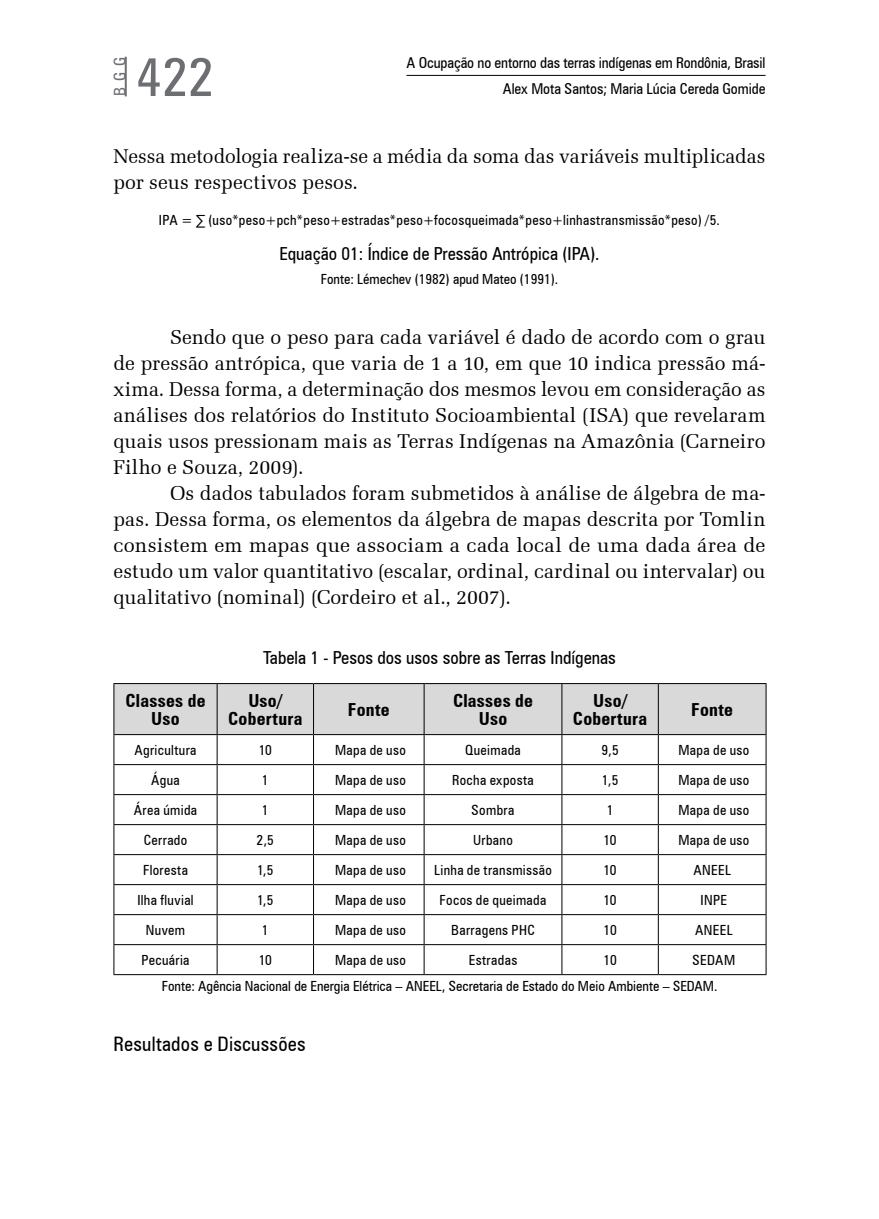
<style>
.page{position:relative;width:879px;height:1219px;background:#fff}
.page>*{position:absolute;margin:0;border:0;box-sizing:border-box;transform-origin:0 0}
.t1{font:condensed 54px "Zurich BT";color:#6d6e71}
.t2{font:20px/26px "Zapf Elliptical 711 BT";letter-spacing:.005em;color:#000;text-align:justify}
.t3{font:condensed 20px "Zurich BT";letter-spacing:.01em;color:#000}
.t4{font:condensed 18px "Zurich BT";color:#000}
.t5{font:700 condensed 18px/18.2px "Zurich BT";letter-spacing:.015em;color:#000;text-align:center}
.t6{font:condensed 16px "Zurich BT";color:#6d6e71}
.t7{font:condensed 15px "Zurich BT";letter-spacing:-.01em;color:#000}
.t8{font:condensed 14px "Zurich BT";letter-spacing:.025em;color:#000}
.t9{font:condensed 14px/26.2px "Zurich BT";color:#000}
</style>
<div class="page">
<hr style="left:406px;top:75px;width:359px;height:1px;background:#000">
<hr style="left:125px;top:57px;width:2px;height:39px;background:#6d6e71">
<hr style="left:113px;top:683px;width:104px;height:1px;background:#000">
<hr style="left:217px;top:683px;width:96px;height:1px;background:#000">
<hr style="left:313px;top:683px;width:111px;height:1px;background:#000">
<hr style="left:424px;top:683px;width:138px;height:1px;background:#000">
<hr style="left:562px;top:683px;width:96px;height:1px;background:#000">
<hr style="left:658px;top:683px;width:108px;height:1px;background:#000">
<svg style="left:113px;top:684px;width:653px;height:290px"></svg>
<hr style="left:113px;top:974px;width:104px;height:1px;background:#000">
<hr style="left:217px;top:974px;width:96px;height:1px;background:#000">
<hr style="left:313px;top:974px;width:111px;height:1px;background:#000">
<hr style="left:424px;top:974px;width:138px;height:1px;background:#000">
<hr style="left:562px;top:974px;width:96px;height:1px;background:#000">
<hr style="left:658px;top:974px;width:108px;height:1px;background:#000">
<p class="t6" style="left:110px;top:96px;width:41px;rotate:-90deg">BGG</p>
<h1 class="t1" style="left:136px;top:44px;width:79px">422</h1>
<p class="t7" style="left:407px;top:54px;width:360px">A Ocupação no entorno das terras indígenas em Rondônia, Brasil</p>
<p class="t7" style="left:503px;top:80px;width:264px">Alex Mota Santos; Maria Lúcia Cereda Gomide</p>
<p class="t2" style="left:113px;top:143px;width:653px">Nessa metodologia realiza-se a média da soma das variáveis multiplicadas por seus respectivos pesos.</p>
<p class="t8" style="left:159px;top:212px;width:562px">IPA = ∑ (uso*peso+pch*peso+estradas*peso+focosqueimada*peso+linhastransmissão*peso) /5.</p>
<p class="t4" style="left:279px;top:243px;width:321px">Equação 01: Índice de Pressão Antrópica (IPA).</p>
<p class="t9" style="left:321px;top:266px;width:239px">Fonte: Lémechev (1982) apud Mateo (1991).</p>
<p class="t2" style="left:113px;top:324px;width:654px;text-indent:57px">Sendo que o peso para cada variável é dado de acordo com o grau de pressão antrópica, que varia de 1 a 10, em que 10 indica pressão má&shy;xima. Dessa forma, a determinação dos mesmos levou em consideração as análises dos relatórios do Instituto Socioambiental (ISA) que revelaram quais usos pressionam mais as Terras Indígenas na Amazônia (Carneiro Filho e Souza, 2009).</p>
<p class="t2" style="left:113px;top:480px;width:654px;text-indent:57px">Os dados tabulados foram submetidos à análise de álgebra de ma&shy;pas. Dessa forma, os elementos da álgebra de mapas descrita por Tomlin consistem em mapas que associam a cada local de uma dada área de estudo um valor quantitativo (escalar, ordinal, cardinal ou intervalar) ou qualitativo (nominal) (Cordeiro et al., 2007).</p>
<p class="t4" style="left:263px;top:646px;width:354px">Tabela 1 - Pesos dos usos sobre as Terras Indígenas</p>
<p class="t5" style="left:126px;top:691px;width:81px">Classes de<br>Uso</p>
<p class="t5" style="left:228px;top:691px;width:76px">Uso/<br>Cobertura</p>
<p class="t5" style="left:348px;top:700px;width:43px">Fonte</p>
<p class="t5" style="left:453px;top:691px;width:81px">Classes de<br>Uso</p>
<p class="t5" style="left:573px;top:691px;width:76px">Uso/<br>Cobertura</p>
<p class="t5" style="left:691px;top:700px;width:43px">Fonte</p>
<p class="t8" style="left:134px;top:741px;width:64px">Agricultura</p>
<p class="t8" style="left:259px;top:741px;width:15px">10</p>
<p class="t8" style="left:335px;top:741px;width:72px">Mapa de uso</p>
<p class="t8" style="left:465px;top:741px;width:57px">Queimada</p>
<p class="t8" style="left:601px;top:741px;width:19px">9,5</p>
<p class="t8" style="left:678px;top:741px;width:72px">Mapa de uso</p>
<p class="t8" style="left:151px;top:771px;width:30px">Água</p>
<p class="t8" style="left:262px;top:771px;width:8px">1</p>
<p class="t8" style="left:335px;top:771px;width:72px">Mapa de uso</p>
<p class="t8" style="left:452px;top:771px;width:83px">Rocha exposta</p>
<p class="t8" style="left:602px;top:771px;width:18px">1,5</p>
<p class="t8" style="left:678px;top:771px;width:72px">Mapa de uso</p>
<p class="t8" style="left:134px;top:801px;width:65px">Área úmida</p>
<p class="t8" style="left:262px;top:801px;width:8px">1</p>
<p class="t8" style="left:335px;top:801px;width:72px">Mapa de uso</p>
<p class="t8" style="left:471px;top:801px;width:44px">Sombra</p>
<p class="t8" style="left:607px;top:801px;width:8px">1</p>
<p class="t8" style="left:678px;top:801px;width:72px">Mapa de uso</p>
<p class="t8" style="left:144px;top:831px;width:45px">Cerrado</p>
<p class="t8" style="left:257px;top:831px;width:19px">2,5</p>
<p class="t8" style="left:335px;top:831px;width:72px">Mapa de uso</p>
<p class="t8" style="left:473px;top:831px;width:41px">Urbano</p>
<p class="t8" style="left:603px;top:831px;width:15px">10</p>
<p class="t8" style="left:678px;top:831px;width:72px">Mapa de uso</p>
<p class="t8" style="left:143px;top:861px;width:46px">Floresta</p>
<p class="t8" style="left:257px;top:861px;width:18px">1,5</p>
<p class="t8" style="left:335px;top:861px;width:72px">Mapa de uso</p>
<p class="t8" style="left:434px;top:861px;width:119px">Linha de transmissão</p>
<p class="t8" style="left:603px;top:861px;width:15px">10</p>
<p class="t8" style="left:693px;top:861px;width:39px">ANEEL</p>
<p class="t8" style="left:137px;top:891px;width:58px">Ilha fluvial</p>
<p class="t8" style="left:257px;top:891px;width:18px">1,5</p>
<p class="t8" style="left:335px;top:891px;width:72px">Mapa de uso</p>
<p class="t8" style="left:439px;top:891px;width:108px">Focos de queimada</p>
<p class="t8" style="left:603px;top:891px;width:15px">10</p>
<p class="t8" style="left:700px;top:891px;width:28px">INPE</p>
<p class="t8" style="left:146px;top:921px;width:41px">Nuvem</p>
<p class="t8" style="left:262px;top:921px;width:8px">1</p>
<p class="t8" style="left:335px;top:921px;width:72px">Mapa de uso</p>
<p class="t8" style="left:451px;top:921px;width:85px">Barragens PHC</p>
<p class="t8" style="left:603px;top:921px;width:15px">10</p>
<p class="t8" style="left:695px;top:921px;width:39px">ANEEL</p>
<p class="t8" style="left:142px;top:951px;width:49px">Pecuária</p>
<p class="t8" style="left:259px;top:951px;width:15px">10</p>
<p class="t8" style="left:335px;top:951px;width:72px">Mapa de uso</p>
<p class="t8" style="left:469px;top:951px;width:50px">Estradas</p>
<p class="t8" style="left:603px;top:951px;width:15px">10</p>
<p class="t9" style="left:162px;top:947px;width:575px;text-indent:531px">SEDAM<br>Fonte: Agência Nacional de Energia Elétrica – ANEEL, Secretaria de Estado do Meio Ambiente – SEDAM.</p>
<p class="t3" style="left:113px;top:1032px;width:194px">Resultados e Discussões</p>
</div>
